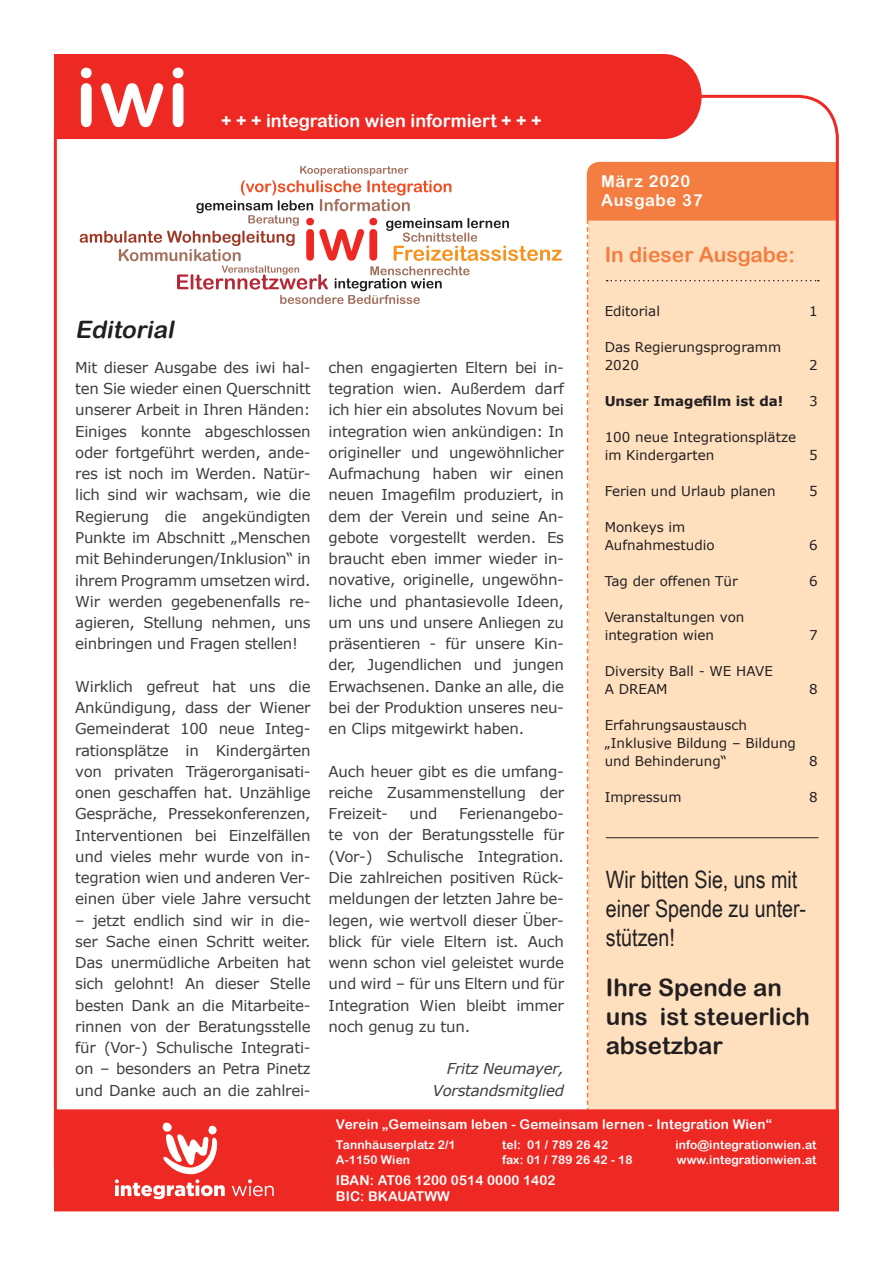
<style>
.page{position:relative;width:893px;height:1263px;background:#fff}
.page>*{position:absolute;margin:0;border:0;box-sizing:border-box;transform-origin:0 0}
.t1{font:81px "Arial Rounded MT Bold";color:#fff}
.t2{font:24px/28.8px "Arial Narrow";color:#231f20}
.t3{font:24px/28.8px "Arial Rounded MT Bold";color:#231f20}
.t4{font:italic 24px "Arial Rounded MT Bold";color:#231f20}
.t5{font:21px "Arial Rounded MT Bold";color:#f47d41}
.t6{font:18px "Arial Rounded MT Bold";color:#fff}
.t7{font:16.5px/19.8px "Arial Rounded MT Bold";letter-spacing:.05em;color:#fff}
.t8{font:15px/21.3px "Verdana";letter-spacing:-.02em;color:#3e3e3f;text-align:justify}
.t9{font:italic 15px/21.3px "Verdana";letter-spacing:-.02em;color:#3e3e3f;text-align:right}
.t10{font:13.5px/18px "Verdana";color:#231f20}
.t11{font:13.5px/16.2px "Arial Rounded MT Bold";letter-spacing:.01em;color:#fff}
.t12{font:700 13.5px "Verdana";color:#231f20}
.t13{font:12px/14.4px "Arial Rounded MT Bold";letter-spacing:.01em;color:#fff}
</style>
<div class="page">
<div style="left:54px;top:54px;width:648px;height:85px;background:#ee2823"></div>
<svg style="left:587px;top:162px;width:250px;height:947px;background:#fdd8b6"></svg>
<div style="left:54px;top:1109px;width:785px;height:102px;background:#ee2823;border:2px solid #ee2823"></div>
<svg style="left:80px;top:166px;width:482px;height:138px"></svg>
<svg style="left:115px;top:1123px;width:159px;height:76px"></svg>
<hr style="left:606px;top:837px;width:212px;height:1px;background:#231f20">
<h1 class="t1" style="left:75px;top:50px;width:115px">iwi</h1>
<p class="t6" style="left:221px;top:110px;width:322px">+ + + integration wien informiert + + +</p>
<h2 class="t4" style="left:75px;top:316px;width:105px">Editorial</h2>
<p class="t8" style="left:75px;top:357px;width:237px">Mit dieser Ausgabe des iwi hal&shy;ten Sie wieder einen Querschnitt unserer Arbeit in Ihren Händen:<br>Einiges konnte abgeschlossen oder fortgeführt werden, ande&shy;res ist noch im Werden. Natür&shy;lich sind wir wachsam, wie die Regierung die angekündigten Punkte im Abschnitt „Menschen mit Behinderungen/Inklusion“ in ihrem Programm umsetzen wird.<br>Wir werden gegebenenfalls re&shy;agieren, Stellung nehmen, uns einbringen und Fragen stellen!</p>
<p class="t8" style="left:75px;top:676px;width:237px">Wirklich gefreut hat uns die Ankündigung, dass der Wiener Gemeinderat 100 neue Integ&shy;rationsplätze in Kindergärten von privaten Trägerorganisati&shy;onen geschaffen hat. Unzählige Gespräche, Pressekonferenzen, Interventionen bei Einzelfällen und vieles mehr wurde von in&shy;tegration wien und anderen Ver&shy;einen über viele Jahre versucht</p>
<p class="t8" style="left:75px;top:910px;width:237px">– jetzt endlich sind wir in die&shy;ser Sache einen Schritt weiter.<br>Das unermüdliche Arbeiten hat sich gelohnt! An dieser Stelle besten Dank an die Mitarbeite&shy;rinnen von der Beratungsstelle für (Vor-) Schulische Integrati&shy;on – besonders an Petra Pinetz und Danke auch an die zahlrei-</p>
<p class="t8" style="left:329px;top:357px;width:237px">chen engagierten Eltern bei in&shy;tegration wien. Außerdem darf ich hier ein absolutes Novum bei integration wien ankündigen: In origineller und ungewöhnlicher Aufmachung haben wir einen neuen Imagefilm produziert, in dem der Verein und seine An&shy;gebote vorgestellt werden. Es braucht eben immer wieder in&shy;novative, originelle, ungewöhn&shy;liche und phantasievolle Ideen, um uns und unsere Anliegen zu präsentieren - für unsere Kin&shy;der, Jugendlichen und jungen Erwachsenen. Danke an alle, die bei der Produktion unseres neu&shy;en Clips mitgewirkt haben.</p>
<p class="t8" style="left:329px;top:761px;width:237px">Auch heuer gibt es die umfang&shy;reiche Zusammenstellung der Freizeit-</p>
<p class="t8" style="left:329px;top:803px;width:237px;text-indent:130px">Ferienangebo&shy;te von der Beratungsstelle für (Vor-) Schulische Integration.<br>Die zahlreichen positiven Rück&shy;meldungen der letzten Jahre be&shy;legen, wie wertvoll dieser Über&shy;blick für viele Eltern ist. Auch wenn schon viel geleistet wurde und wird – für uns Eltern und für Integration Wien bleibt immer noch genug zu tun.</p>
<p class="t9" style="left:433px;top:1058px;width:133px">Fritz Neumayer,<br>Vorstandsmitglied</p>
<p class="t8" style="left:410px;top:803px;width:29px">und</p>
<p class="t7" style="left:601px;top:171px;width:103px">März 2020<br>Ausgabe 37</p>
<h3 class="t5" style="left:605px;top:242px;width:192px">In dieser Ausgabe:</h3>
<p class="t10" style="left:605px;top:302px;width:57px">Editorial</p>
<p class="t10" style="left:605px;top:338px;width:178px">Das Regierungsprogramm<br>2020</p>
<p class="t12" style="left:605px;top:392px;width:180px">Unser Imagefilm ist da!</p>
<p class="t10" style="left:605px;top:428px;width:193px">100 neue Integrationsplätze im Kindergarten</p>
<p class="t10" style="left:605px;top:482px;width:173px">Ferien und Urlaub planen</p>
<p class="t10" style="left:605px;top:518px;width:112px">Monkeys im<br>Aufnahmestudio</p>
<p class="t10" style="left:605px;top:572px;width:135px">Tag der offenen Tür</p>
<p class="t10" style="left:605px;top:608px;width:141px">Veranstaltungen von integration wien</p>
<p class="t10" style="left:605px;top:662px;width:170px">Diversity Ball - WE HAVE<br>A DREAM</p>
<p class="t10" style="left:605px;top:716px;width:193px">Erfahrungsaustausch „Inklusive Bildung – Bildung und Behinderung“</p>
<p class="t10" style="left:605px;top:788px;width:78px">Impressum</p>
<p class="t10" style="left:809px;top:302px;width:10px">1</p>
<p class="t10" style="left:809px;top:356px;width:10px">2</p>
<p class="t10" style="left:809px;top:392px;width:10px">3</p>
<p class="t10" style="left:809px;top:446px;width:10px">5</p>
<p class="t10" style="left:809px;top:482px;width:10px">5</p>
<p class="t10" style="left:809px;top:536px;width:10px">6</p>
<p class="t10" style="left:809px;top:572px;width:10px">6</p>
<p class="t10" style="left:809px;top:626px;width:10px">7</p>
<p class="t10" style="left:809px;top:680px;width:10px">8</p>
<p class="t10" style="left:809px;top:752px;width:10px">8</p>
<p class="t10" style="left:809px;top:788px;width:10px">8</p>
<h2 class="t2" style="left:606px;top:864px;width:202px">Wir bitten Sie, uns mit einer Spende zu unter&shy;stützen!</h2>
<h2 class="t3" style="left:606px;top:973px;width:205px">Ihre Spende an uns ist steuerlich absetzbar</h2>
<p class="t11" style="left:336px;top:1116px;width:437px">Verein „Gemeinsam leben - Gemeinsam lernen - Integration Wien“</p>
<p class="t13" style="left:336px;top:1138px;width:121px">Tannhäuserplatz 2/1<br>A-1150 Wien</p>
<p class="t13" style="left:502px;top:1138px;width:132px">tel: 01 / 789 26 42 fax: 01 / 789 26 42 - 18</p>
<p class="t13" style="left:675px;top:1138px;width:143px">info@integrationwien.at www.integrationwien.at</p>
<p class="t11" style="left:336px;top:1171px;width:221px">IBAN: AT06 1200 0514 0000 1402<br>BIC: BKAUATWW</p>
</div>
